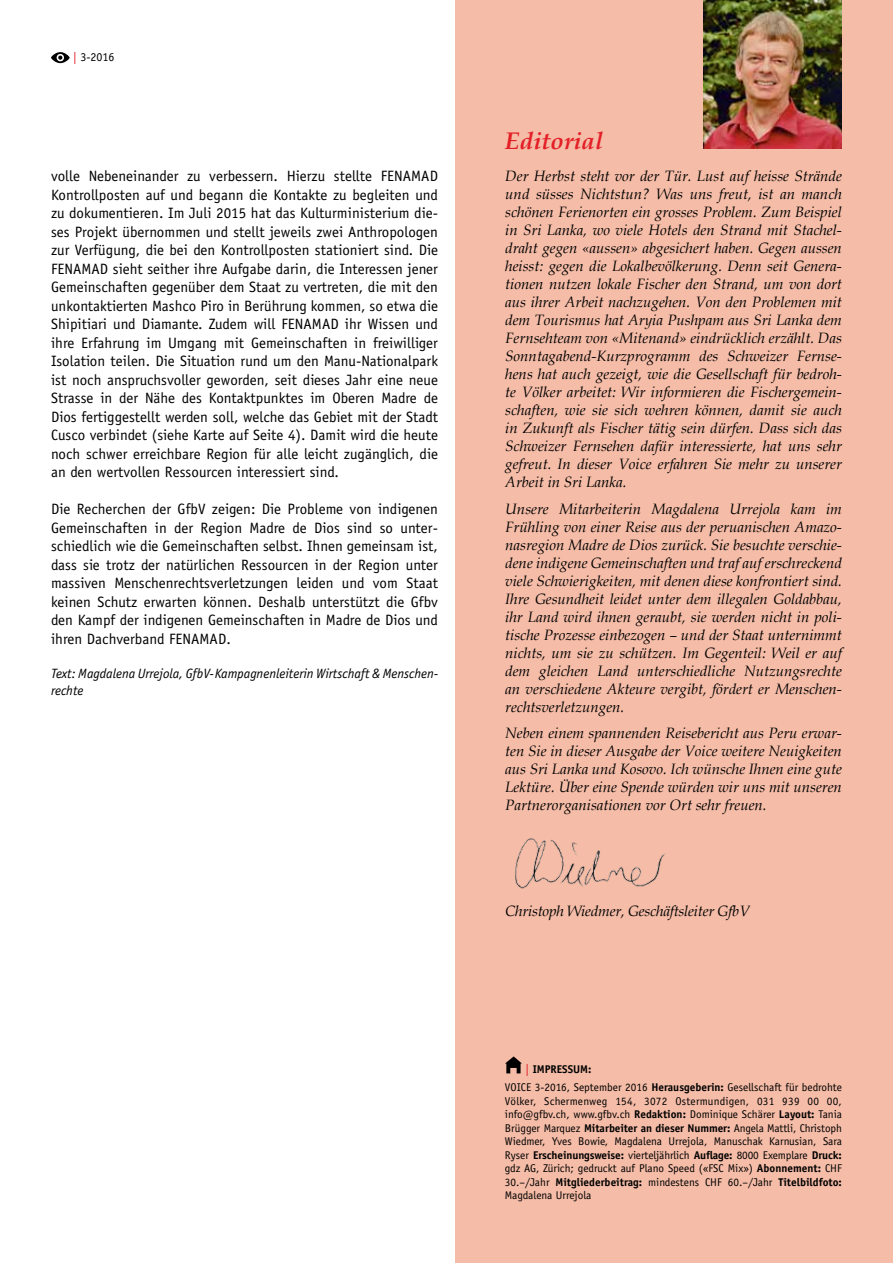
<style>
.page{position:relative;width:893px;height:1263px;background:#fff}
.page>*{position:absolute;margin:0;border:0;box-sizing:border-box;transform-origin:0 0}
.t1{font:italic 700 24px "Book Antiqua";color:#e31f27}
.t2{font:italic 15px/18px "Book Antiqua";color:#000;text-align:justify}
.t3{font:15px/18.5px "Officina Sans Std";letter-spacing:.005em;color:#000;text-align:justify}
.t4{font:italic 13.5px/16.2px "Officina Sans Std";color:#000}
.t5{font:12px "Officina Sans Std";color:#000}
.t6{font:11.25px/13.5px "Officina Sans Std";color:#000}
.s1{color:#e31f27}
.s2{font-size:12px;color:#e31f27}
.s3{font-weight:700}
</style>
<div class="page">
<div style="left:455px;top:0;width:438px;height:1263px;background:#f5bca7"></div>
<img style="left:515px;top:838px;width:150px;height:51px">
<img style="left:703px;top:0;width:139px;height:149px">
<svg style="left:505px;top:1056px;width:17px;height:17px"></svg>
<svg style="left:51px;top:52px;width:19px;height:11px"></svg>
<p class="t5" style="left:73px;top:50px;width:43px"><span class="s1">|</span> 3-2016</p>
<p class="t3" style="left:51px;top:167px;width:388px">volle Nebeneinander zu verbessern. Hierzu stellte FENAMAD Kontrollposten auf und begann die Kontakte zu begleiten und zu dokumentieren. Im Juli 2015 hat das Kulturministerium die&shy;ses Projekt übernommen und stellt jeweils zwei Anthropologen zur Verfügung, die bei den Kontrollposten stationiert sind. Die FENAMAD sieht seither ihre Aufgabe darin, die Interessen jener Gemeinschaften gegenüber dem Staat zu vertreten, die mit den unkontaktierten Mashco Piro in Berührung kommen, so etwa die Shipitiari und Diamante. Zudem will FENAMAD ihr Wissen und ihre Erfahrung im Umgang mit Gemeinschaften in freiwilliger Isolation teilen. Die Situation rund um den Manu-Nationalpark ist noch anspruchsvoller geworden, seit dieses Jahr eine neue Strasse in der Nähe des Kontaktpunktes im Oberen Madre de Dios fertiggestellt werden soll, welche das Gebiet mit der Stadt Cusco verbindet (siehe Karte auf Seite 4). Damit wird die heute noch schwer erreichbare Region für alle leicht zugänglich, die an den wertvollen Ressourcen interessiert sind.</p>
<p class="t3" style="left:51px;top:500px;width:388px">Die Recherchen der GfbV zeigen: Die Probleme von indigenen Gemeinschaften in der Region Madre de Dios sind so unter&shy;schiedlich wie die Gemeinschaften selbst. Ihnen gemeinsam ist, dass sie trotz der natürlichen Ressourcen in der Region unter massiven Menschenrechtsverletzungen leiden und vom Staat keinen Schutz erwarten können. Deshalb unterstützt die Gfbv den Kampf der indigenen Gemeinschaften in Madre de Dios und ihren Dachverband FENAMAD.</p>
<p class="t4" style="left:51px;top:666px;width:388px">Text: Magdalena Urrejola, GfbV-Kampagnenleiterin Wirtschaft &amp; Menschen&shy;rechte</p>
<h1 class="t1" style="left:505px;top:124px;width:99px">Editorial</h1>
<p class="t2" style="left:505px;top:166px;width:338px">Der Herbst steht vor der Tür. Lust auf heisse Strände und süsses Nichtstun? Was uns freut, ist an manch schönen Ferienorten ein grosses Problem. Zum Beispiel in Sri Lanka, wo viele Hotels den Strand mit Stachel&shy;draht gegen «aussen» abgesichert haben. Gegen aussen heisst: gegen die Lokalbevölkerung. Denn seit Genera&shy;tionen nutzen lokale Fischer den Strand, um von dort aus ihrer Arbeit nachzugehen. Von den Problemen mit dem Tourismus hat Aryia Pushpam aus Sri Lanka dem Fernsehteam von «Mitenand» eindrücklich erzählt. Das Sonntagabend-Kurzprogramm des Schweizer Fernse&shy;hens hat auch gezeigt, wie die Gesellschaft für bedroh&shy;te Völker arbeitet: Wir informieren die Fischergemein&shy;schaften, wie sie sich wehren können, damit sie auch in Zukunft als Fischer tätig sein dürfen. Dass sich das Schweizer Fernsehen dafür interessierte, hat uns sehr gefreut. In dieser Voice erfahren Sie mehr zu unserer Arbeit in Sri Lanka.</p>
<p class="t2" style="left:505px;top:499px;width:338px">Unsere Mitarbeiterin Magdalena Urrejola kam im Frühling von einer Reise aus der peruanischen Amazo&shy;nasregion Madre de Dios zurück. Sie besuchte verschie&shy;dene indigene Gemeinschaften und traf auf erschreckend viele Schwierigkeiten, mit denen diese konfrontiert sind.<br>Ihre Gesundheit leidet unter dem illegalen Goldabbau, ihr Land wird ihnen geraubt, sie werden nicht in poli&shy;tische Prozesse einbezogen – und der Staat unternimmt nichts, um sie zu schützen. Im Gegenteil: Weil er auf dem gleichen Land unterschiedliche Nutzungsrechte an verschiedene Akteure vergibt, fördert er Menschen&shy;rechtsverletzungen.</p>
<p class="t2" style="left:505px;top:723px;width:338px">Neben einem spannenden Reisebericht aus Peru erwar&shy;ten Sie in dieser Ausgabe der Voice weitere Neuigkeiten aus Sri Lanka und Kosovo. Ich wünsche Ihnen eine gute Lektüre. Über eine Spende würden wir uns mit unseren Partnerorganisationen vor Ort sehr freuen.</p>
<p class="t2" style="left:505px;top:901px;width:246px">Christoph Wiedmer, Geschäftsleiter GfbV</p>
<p class="t6" style="left:505px;top:1061px;width:338px;line-height:17.7px;text-indent:21px"><span class="s2">|</span> <span class="s3">IMPRESSUM:<br></span>VOICE 3-2016, September 2016 <span class="s3">Herausgeberin:</span> Gesellschaft für bedrohte</p>
<p class="t6" style="left:505px;top:1094px;width:338px;text-align:justify">Völker, Schermenweg 154, 3072 Ostermundigen, 031 939 00 00, info@gfbv.ch, www.gfbv.ch <span class="s3">Redaktion:</span> Dominique Schärer <span class="s3">Layout:</span> Tania Brügger Marquez <span class="s3">Mitarbeiter an dieser Nummer:</span> Angela Mattli, Christoph Wiedmer, Yves Bowie, Magdalena Urrejola, Manuschak Karnusian, Sara Ryser <span class="s3">Erscheinungsweise:</span> vierteljährlich <span class="s3">Auflage:</span> 8000 Exemplare <span class="s3">Druck: </span>gdz AG, Zürich; gedruckt auf Plano Speed («FSC Mix») <span class="s3">Abonnement:</span> CHF 30.–/Jahr <span class="s3">Mitgliederbeitrag:</span> mindestens CHF 60.–/Jahr <span class="s3">Titelbildfoto:<br></span>Magdalena Urrejola</p>
</div>
